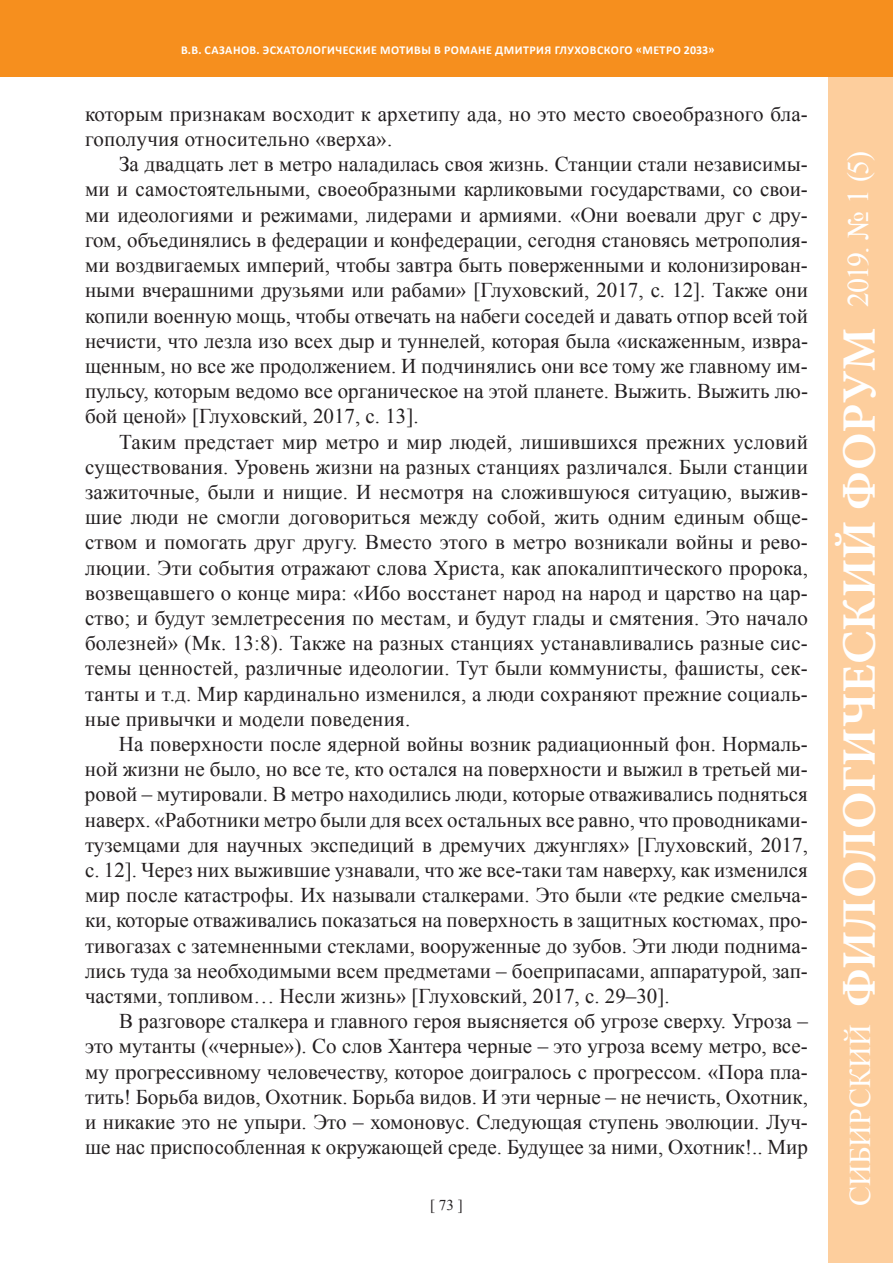
<style>
.page{position:relative;width:893px;height:1263px;background:#fff}
.page>*{position:absolute;margin:0;border:0;box-sizing:border-box;transform-origin:0 0}
.t1{font:700 48px "Minion Pro";color:#fff}
.t2{font:30px "Times New Roman";letter-spacing:-.005em;color:#fff}
.t3{font:21px/25.2px "Times New Roman";color:#231f20;text-align:justify}
.t4{font:15px "Times New Roman";color:#231f20}
.t5{font:700 12px "Calibri";letter-spacing:.04em;color:#fff}
</style>
<div class="page">
<div style="left:828px;top:0;width:65px;height:1263px;background:#fdce9d"></div>
<div style="left:0;top:0;width:893px;height:77px;background:#f68f1e"></div>
<p class="t5" style="left:181px;top:43px;width:39px">В.В. Сазанов</p>
<p class="t5" style="left:257px;top:43px;width:460px">. ЭСХАТОЛОГИЧЕСКИЕ МОТИВЫ В РОМАНЕ ДМИТРИЯ ГЛУХОВСКОГО «МЕТРО 2033»</p>
<p class="t3" style="left:85px;top:101px;width:724px">которым признакам восходит к архетипу ада, но это место своеобразного бла&shy;гополучия относительно «верха».</p>
<p class="t3" style="left:85px;top:151px;width:724px;text-indent:34px">За двадцать лет в метро наладилась своя жизнь. Станции стали независимы&shy;ми и самостоятельными, своеобразными карликовыми государствами, со свои&shy;ми идеологиями и режимами, лидерами и армиями. «Они воевали друг с дру&shy;гом, объединялись в федерации и конфедерации, сегодня становясь метрополия&shy;ми воздвигаемых империй, чтобы завтра быть поверженными и колонизирован&shy;ными вчерашними друзьями или рабами» [Глуховский, 2017, с. 12]. Также они копили военную мощь, чтобы отвечать на набеги соседей и давать отпор всей той нечисти, что лезла изо всех дыр и туннелей, которая была «искаженным, извра&shy;щенным, но все же продолжением. И подчинялись они все тому же главному им&shy;пульсу, которым ведомо все органическое на этой планете. Выжить. Выжить лю&shy;бой ценой» [Глуховский, 2017, с. 13].</p>
<p class="t3" style="left:85px;top:429px;width:724px;text-indent:34px">Таким предстает мир метро и мир людей, лишившихся прежних условий существования. Уровень жизни на разных станциях различался. Были станции зажиточные, были и нищие. И несмотря на сложившуюся ситуацию, выжив&shy;шие люди не смогли договориться между собой, жить одним единым обще&shy;ством и помогать друг другу. Вместо этого в метро возникали войны и рево&shy;люции. Эти события отражают слова Христа, как апокалиптического пророка, возвещавшего о конце мира: «Ибо восстанет народ на народ и царство на цар&shy;ство; и будут землетресения по местам, и будут глады и смятения. Это начало болезней» (Мк. 13:8). Также на разных станциях устанавливались разные сис&shy;темы ценностей, различные идеологии. Тут были коммунисты, фашисты, сек&shy;танты и т.д. Мир кардинально изменился, а люди сохраняют прежние социаль&shy;ные привычки и модели поведения.</p>
<p class="t3" style="left:85px;top:731px;width:724px;text-indent:34px">На поверхности после ядерной войны возник радиационный фон. Нормаль&shy;ной жизни не было, но все те, кто остался на поверхности и выжил в третьей ми&shy;ровой – мутировали. В метро находились люди, которые отваживались подняться наверх. «Работники метро были для всех остальных все равно, что проводниками&shy;туземцами для научных экспедиций в дремучих джунглях» [Глуховский, 2017, с. 12]. Через них выжившие узнавали, что же все-таки там наверху, как изменился мир после катастрофы. Их называли сталкерами. Это были «те редкие смельча&shy;ки, которые отваживались показаться на поверхность в защитных костюмах, про&shy;тивогазах с затемненными стеклами, вооруженные до зубов. Эти люди поднима&shy;лись туда за необходимыми всем предметами – боеприпасами, аппаратурой, зап&shy;частями, топливом… Несли жизнь» [Глуховский, 2017, с. 29–30].</p>
<p class="t3" style="left:85px;top:1008px;width:724px;text-indent:34px">В разговоре сталкера и главного героя выясняется об угрозе сверху. Угроза – это мутанты («черные»). Со слов Хантера черные – это угроза всему метро, все&shy;му прогрессивному человечеству, которое доигралось с прогрессом. «Пора пла&shy;тить! Борьба видов, Охотник. Борьба видов. И эти черные – не нечисть, Охотник, и никакие это не упыри. Это – хомоновус. Следующая ступень эволюции. Луч&shy;ше нас приспособленная к окружающей среде. Будущее за ними, Охотник!.. Мир</p>
<p class="t4" style="left:430px;top:1194px;width:34px">[ 73 ]</p>
<h2 class="t2" style="left:838px;top:307px;width:158px;rotate:-90deg">2019. № 1 (5)</h2>
<h1 class="t1" style="left:831px;top:1007px;width:681px;rotate:-90deg">ФИЛОЛОГИЧЕСКИЙ ФОРУМ</h1>
<h2 class="t2" style="left:840px;top:1206px;width:183px;rotate:-90deg">СИБИРСКИЙ</h2>
</div>
